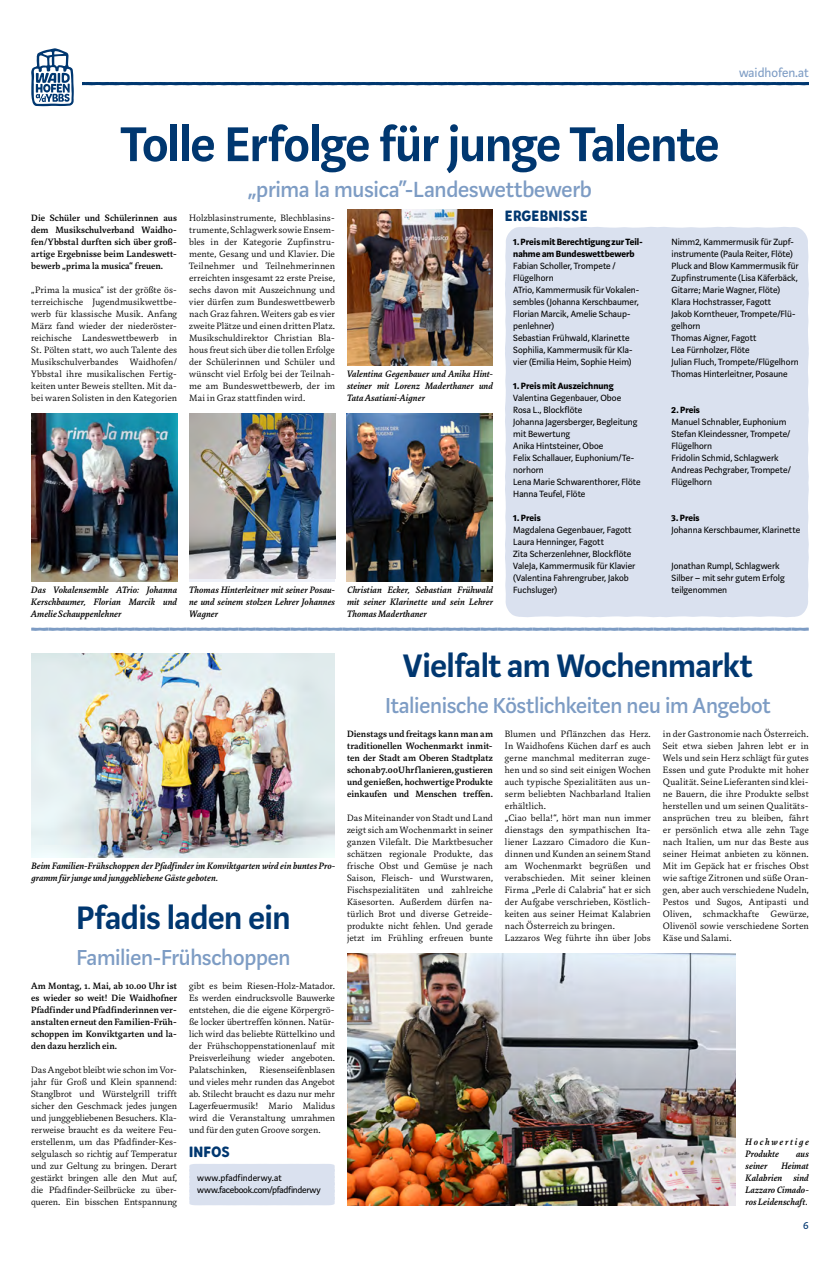
<style>
.page{position:relative;width:840px;height:1273px;background:#fff}
.page>*{position:absolute;margin:0;border:0;box-sizing:border-box;transform-origin:0 0}
.t1{font:600 54px "Marat Sans";letter-spacing:-.015em;color:#003770}
.t2{font:600 36px "Marat Sans";letter-spacing:-.01em;color:#003770}
.t3{font:500 24.2px "Marat Sans";letter-spacing:-.005em;color:#7d9cc4}
.t4{font:500 24px "Marat Sans";letter-spacing:-.01em;color:#7d9cc4}
.t5{font:16px "Andri";letter-spacing:.005em;color:#003770}
.t6{font:14px "Marat Sans";color:#7d9cc4}
.t7{font:12px "Marat Sans";color:#003770}
.t8{font:300 10px/12px "Marat";letter-spacing:.01em;color:#000;text-align:justify}
.t9{font:10px/12px "Marat Sans";color:#000}
.t10{font:500 10px/12px "Marat";letter-spacing:.005em;color:#000;text-align:justify}
.t11{font:italic 500 10px/12px "Marat";letter-spacing:.01em;color:#000;text-align:justify}
.t12{font:700 10px/12px "Marat Sans";color:#000}
.t13{font:italic 500 10px/12px "Marat";letter-spacing:.165em;color:#000}
</style>
<div class="page">
<svg style="left:82px;top:82px;width:726px;height:3px;background:#033971"></svg>
<svg style="left:31px;top:48px;width:43px;height:58px"></svg>
<img style="left:346px;top:413px;width:146px;height:168px">
<img style="left:189px;top:413px;width:146px;height:165px">
<svg style="left:31px;top:627px;width:777px;height:4px;background:#9eb5d3"></svg>
<img style="left:347px;top:953px;width:388px;height:252px">
<img style="left:347px;top:210px;width:145px;height:155px">
<img style="left:31px;top:413px;width:146px;height:168px">
<div style="left:505px;top:227px;width:303px;height:390px;background:#dae1ef"></div>
<img style="left:31px;top:653px;width:304px;height:204px">
<div style="left:189px;top:1164px;width:146px;height:41px;background:#dae1ef"></div>
<h3 class="t6" style="left:738px;top:65px;width:71px">waidhofen.at</h3>
<h1 class="t1" style="left:121px;top:116px;width:599px">Tolle Erfolge für junge Talente</h1>
<h3 class="t3" style="left:248px;top:177px;width:345px">„prima la musica“-Landeswettbewerb</h3>
<p class="t10" style="left:31px;top:212px;width:147px">Die Schüler und Schülerinnen aus dem Musikschulverband Waidho&shy;fen/Ybbstal durften sich über groß&shy;artige Ergebnisse beim Landeswett&shy;bewerb „prima la musica“ freuen.</p>
<p class="t8" style="left:31px;top:284px;width:147px">„Prima la musica“ ist der größte ös&shy;terreichische Jugendmusikwettbe&shy;werb für klassische Musik. Anfang März fand wieder der niederöster&shy;reichische Landeswettbewerb in St. Pölten statt, wo auch Talente des Musikschulverbandes Waidhofen/ Ybbstal ihre musikalischen Fertig&shy;keiten unter Beweis stellten. Mit da&shy;bei waren Solisten in den Kategorien</p>
<h3 class="t5" style="left:504px;top:208px;width:84px">ERGEBNISSE</h3>
<p class="t8" style="left:189px;top:212px;width:147px">Holzblasinstrumente, Blechblasins&shy;trumente, Schlagwerk sowie Ensem&shy;bles in der Kategorie Zupfinstru&shy;mente, Gesang und und Klavier. Die Teilnehmer und Teilnehmerinnen erreichten insgesamt 22 erste Preise, sechs davon mit Auszeichnung und vier dürfen zum Bundeswettbewerb nach Graz fahren. Weiters gab es vier zweite Plätze und einen dritten Platz.<br>Musikschuldirektor Christian Bla&shy;hous freut sich über die tollen Erfolge der Schülerinnen und Schüler und wünscht viel Erfolg bei der Teilnah&shy;me am Bundeswettbewerb, der im Mai in Graz stattfinden wird.</p>
<p class="t12" style="left:513px;top:236px;width:131px">1. Preis mit Berechtigung zur Teil&shy;nahme am Bundeswettbewerb</p>
<p class="t9" style="left:513px;top:260px;width:127px">Fabian Scholler, Trompete /<br>Flügelhorn<br>ATrio, Kammermusik für Vokalen&shy;sembles (Johanna Kerschbaumer,<br>Florian Marcik, Amelie Schaup&shy;penlehner)<br>Sebastian Frühwald, Klarinette<br>Sophilia, Kammermusik für Kla&shy;vier (Emilia Heim, Sophie Heim)</p>
<p class="t12" style="left:513px;top:380px;width:102px">1. Preis mit Auszeichnung</p>
<p class="t9" style="left:513px;top:392px;width:129px">Valentina Gegenbauer, Oboe<br>Rosa L., Blockflöte<br>Johanna Jagersberger, Begleitung mit Bewertung<br>Anika Hintsteiner, Oboe<br>Felix Schallauer, Euphonium/Te&shy;norhorn<br>Lena Marie Schwarenthorer, Flöte<br>Hanna Teufel, Flöte</p>
<p class="t12" style="left:513px;top:512px;width:29px">1. Preis</p>
<p class="t9" style="left:513px;top:524px;width:123px">Magdalena Gegenbauer, Fagott<br>Laura Henninger, Fagott<br>Zita Scherzenlehner, Blockflöte<br>ValeJa, Kammermusik für Klavier (Valentina Fahrengruber, Jakob<br>Fuchsluger)</p>
<p class="t9" style="left:671px;top:236px;width:129px">Nimm2, Kammermusik für Zupf&shy;instrumente (Paula Reiter, Flöte)<br>Pluck and Blow Kammermusik für<br>Zupfinstrumente (Lisa Käferbäck,<br>Gitarre; Marie Wagner, Flöte)<br>Klara Hochstrasser, Fagott<br>Jakob Korntheuer, Trompete/Flü&shy;gelhorn<br>Thomas Aigner, Fagott<br>Lea Fürnholzer, Flöte<br>Julian Fluch, Trompete/Flügelhorn<br>Thomas Hinterleitner, Posaune</p>
<p class="t12" style="left:671px;top:404px;width:30px">2. Preis</p>
<p class="t9" style="left:671px;top:416px;width:121px">Manuel Schnabler, Euphonium<br>Stefan Kleindessner, Trompete/<br>Flügelhorn<br>Fridolin Schmid, Schlagwerk<br>Andreas Pechgraber, Trompete/<br>Flügelhorn</p>
<p class="t12" style="left:671px;top:512px;width:30px">3. Preis</p>
<p class="t9" style="left:671px;top:524px;width:130px">Johanna Kerschbaumer, Klarinette</p>
<p class="t9" style="left:671px;top:560px;width:114px">Jonathan Rumpl, Schlagwerk<br>Silber – mit sehr gutem Erfolg teilgenommen</p>
<p class="t11" style="left:347px;top:368px;width:147px">Valentina Gegenbauer und Anika Hint&shy;steiner mit Lorenz Maderthaner und Tata Asatiani-Aigner</p>
<p class="t11" style="left:31px;top:584px;width:147px">Das Vokalensemble ATrio: Johanna Kerschbaumer, Florian Marcik und Amelie Schauppenlehner</p>
<p class="t11" style="left:347px;top:584px;width:147px">Christian Ecker, Sebastian Frühwald mit seiner Klarinette und sein Lehrer Thomas Maderthaner</p>
<p class="t11" style="left:189px;top:584px;width:147px">Thomas Hinterleitner mit seiner Posau&shy;ne und seinem stolzen Lehrer Johannes Wagner</p>
<p class="t11" style="left:32px;top:860px;width:305px">Beim Familien-Frühschoppen der Pfadfinder im Konviktgarten wird ein buntes Pro&shy;gramm für junge und junggebliebene Gäste geboten.</p>
<h2 class="t2" style="left:76px;top:899px;width:216px">Pfadis laden ein</h2>
<h3 class="t4" style="left:76px;top:945px;width:215px">Familien-Frühschoppen</h3>
<p class="t10" style="left:31px;top:980px;width:147px">Am Montag, 1. Mai, ab 10.00 Uhr ist es wieder so weit! Die Waidhofner Pfadfinder und Pfadfinderinnen ver&shy;anstalten erneut den Familien-Früh&shy;schoppen im Konviktgarten und la&shy;den dazu herzlich ein.</p>
<p class="t8" style="left:31px;top:1064px;width:147px">Das Angebot bleibt wie schon im Vor&shy;jahr für Groß und Klein spannend:<br>Stanglbrot und Würstelgrill trifft sicher den Geschmack jedes jungen und junggebliebenen Besuchers. Kla&shy;rerweise braucht es da weitere Feu&shy;erstellenm, um das Pfadfinder-Kes&shy;selgulasch so richtig auf Temperatur und zur Geltung zu bringen. Derart gestärkt bringen alle den Mut auf, die Pfadfinder-Seilbrücke zu über&shy;queren. Ein bisschen Entspannung</p>
<p class="t8" style="left:189px;top:980px;width:147px">gibt es beim Riesen-Holz-Matador.<br>Es werden eindrucksvolle Bauwerke entstehen, die die eigene Körpergrö&shy;ße locker übertreffen können. Natür&shy;lich wird das beliebte Rüttelkino und der Frühschoppenstationenlauf mit Preisverleihung wieder angeboten.<br>Palatschinken,</p>
<p class="t8" style="left:189px;top:1064px;width:147px;text-indent:70px">Riesenseifenblasen und vieles mehr runden das Angebot ab. Stilecht braucht es dazu nur mehr Lagerfeuermusik! Mario Malidus wird die Veranstaltung umrahmen und für den guten Groove sorgen.</p>
<h3 class="t5" style="left:189px;top:1144px;width:42px">INFOS</h3>
<p class="t9" style="left:197px;top:1172px;width:125px">www.pfadfinderwy.at www.facebook.com/pfadfinderwy</p>
<h2 class="t2" style="left:403px;top:647px;width:351px">Vielfalt am Wochenmarkt</h2>
<h3 class="t4" style="left:385px;top:693px;width:387px">Italienische Köstlichkeiten neu im Angebot</h3>
<p class="t10" style="left:347px;top:728px;width:147px">Dienstags und freitags kann man am traditionellen Wochenmarkt inmit&shy;ten der Stadt am Oberen Stadtplatz schon ab 7.00 Uhr flanieren, gustieren und genießen, hochwertige Produkte einkaufen und Menschen treffen.</p>
<p class="t8" style="left:347px;top:812px;width:147px">Das Miteinander von Stadt und Land zeigt sich am Wochenmarkt in seiner ganzen Vilefalt. Die Marktbesucher schätzen regionale Produkte, das frische Obst und Gemüse je nach Saison, Fleisch- und Wurstwaren, Fischspezialitäten und zahlreiche Käsesorten. Außerdem dürfen na&shy;türlich Brot und diverse Getreide&shy;produkte nicht fehlen. Und gerade jetzt im Frühling erfreuen bunte</p>
<p class="t8" style="left:504px;top:728px;width:147px;text-align:left">Blumen und Pflänzchen das Herz.<br>In Waidhofens Küchen darf es auch gerne manchmal mediterran zuge&shy;hen und so sind seit einigen Wochen auch typische Spezialitäten aus un&shy;serm beliebten Nachbarland Italien erhältlich.<br>„Ciao bella!“, hört man nun immer dienstags den sympathischen Ita&shy;liener Lazzaro Cimadoro die Kun&shy;dinnen und Kunden an seinem Stand am Wochenmarkt begrüßen und verabschieden. Mit seiner kleinen<br>Firma „Perle di Calabria“ hat er sich der Aufgabe verschrieben, Köstlich&shy;keiten aus seiner Heimat Kalabrien nach Österreich zu bringen.<br>Lazzaros Weg führte ihn über Jobs</p>
<p class="t8" style="left:662px;top:728px;width:147px">in der Gastronomie nach Österreich.<br>Seit etwa sieben Jahren lebt er in Wels und sein Herz schlägt für gutes Essen und gute Produkte mit hoher Qualität. Seine Lieferanten sind klei&shy;ne Bauern, die ihre Produkte selbst herstellen und um seinen Qualitäts&shy;ansprüchen treu zu bleiben, fährt er persönlich etwa alle zehn Tage nach Italien, um nur das Beste aus seiner Heimat anbieten zu können.<br>Mit im Gepäck hat er frisches Obst wie saftige Zitronen und süße Oran&shy;gen, aber auch verschiedene Nudeln, Pestos und Sugos, Antipasti und Oliven, schmackhafte Gewürze, Olivenöl sowie verschiedene Sorten Käse und Salami.</p>
<p class="t13" style="left:745px;top:1136px;width:65px">Hochwertige<br>Produkte</p>
<p class="t11" style="left:795px;top:1148px;width:14px">aus</p>
<p class="t11" style="left:745px;top:1160px;width:65px;text-indent:36px">Heimat Kalabrien sind Lazzaro Cimado&shy;ros Leidenschaft.</p>
<p class="t11" style="left:745px;top:1160px;width:23px">seiner</p>
<p class="t7" style="left:802px;top:1219px;width:7px">6</p>
</div>
